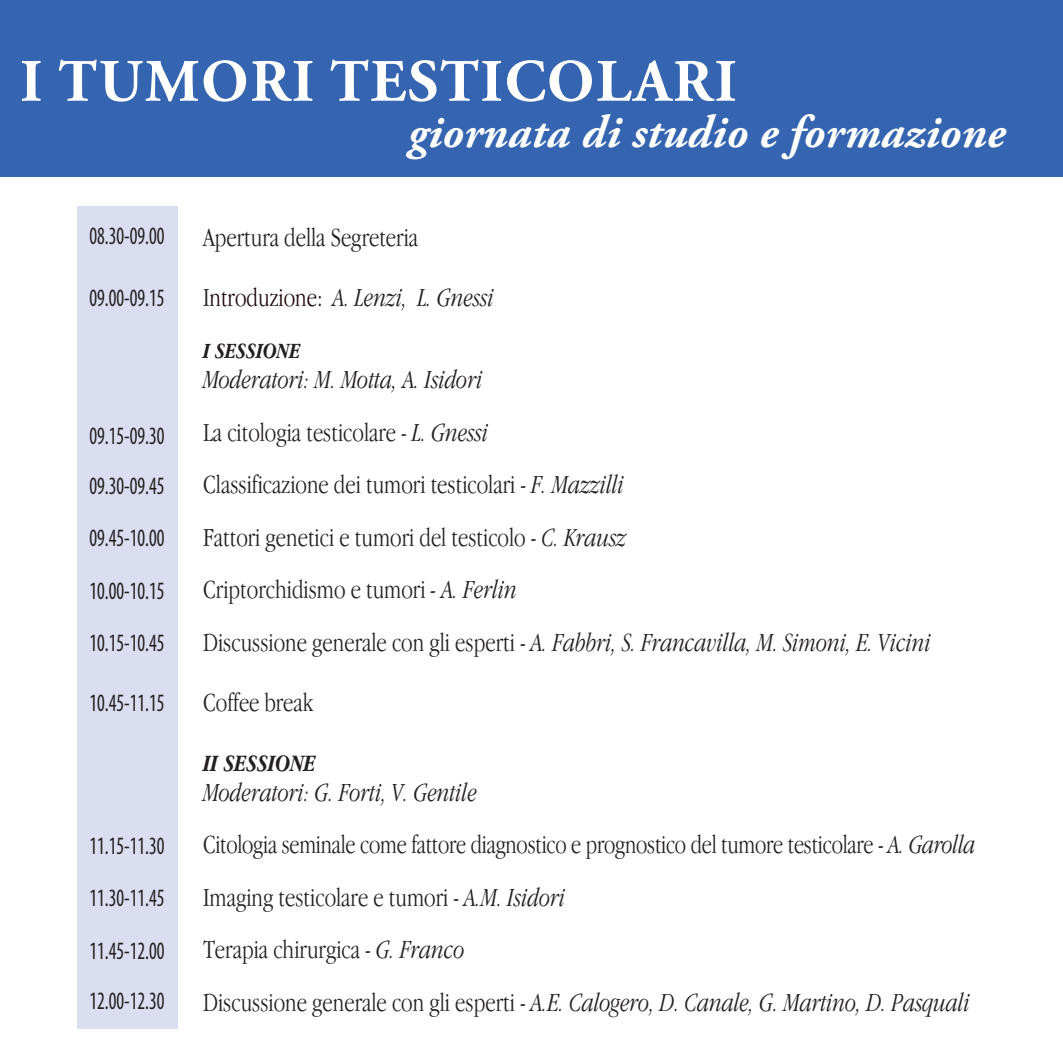
<style>
.page{position:relative;width:1063px;height:1063px;background:#fff}
.page>*{position:absolute;margin:0;border:0;box-sizing:border-box;transform-origin:0 0}
.t1{font:700 60px "Adobe Garamond Pro";letter-spacing:.03em;color:#fff}
.t2{font:italic 700 46.25px "Adobe Garamond Pro";letter-spacing:.005em;color:#fff}
.t3{font:300 condensed 27px/52.5px "Garamond";color:#231f20;scale:.95 1}
.t4{font:300 condensed 27px/52.5px "Garamond";color:#231f20;scale:.93 1}
.t5{font:italic 300 condensed 27px "Garamond";color:#231f20;scale:.95 1}
.t6{font:condensed 25px/52.5px "Myriad Pro";color:#231f20;text-align:justify;scale:.8 1}
.t7{font:italic 700 condensed 24.25px "Garamond";color:#231f20}
.t8{font:italic 700 condensed 22.5px "Garamond";color:#231f20}
.s1{font-style:normal}
.s2{font-style:normal;color:#1e090d}
.s3{font-style:italic}
</style>
<div class="page">
<div style="left:0;top:0;width:1063px;height:176px;background:#3565b0"></div>
<div style="left:77px;top:206px;width:101px;height:823px;background:#dadef0"></div>
<h1 class="t1" style="left:20px;top:47px;width:718px">I TUMORI TESTICOLARI</h1>
<h2 class="t2" style="left:408px;top:106px;width:598px">giornata di studio e formazione</h2>
<p class="t6" style="left:90px;top:209px;width:95px">08.30-09.00</p>
<p class="t6" style="left:90px;top:272px;width:95px">09.00-09.15</p>
<p class="t6" style="left:90px;top:410px;width:95px;line-height:50px">09.15-09.30<br>09.30-09.45</p>
<p class="t6" style="left:90px;top:512px;width:95px">09.45-10.00<br>10.00-10.15<br>10.15-10.45</p>
<p class="t6" style="left:90px;top:677px;width:95px">10.45-11.15</p>
<p class="t6" style="left:90px;top:819px;width:95px">11.15-11.30<br>11.30-11.45<br>11.45-12.00</p>
<p class="t6" style="left:90px;top:974px;width:95px">12.00-12.30</p>
<p class="t3" style="left:203px;top:211px;width:228px">Apertura della Segreteria</p>
<p class="t5" style="left:203px;top:282px;width:308px"><span class="s1">I</span><span class="s2">ntroduzione:</span> A. Lenzi, L. Gnessi</p>
<p class="t8" style="left:203px;top:339px;width:99px">I SESSIONE</p>
<p class="t3" style="left:203px;top:354px;width:768px"><span class="s3">Moderatori: M. Motta, A. Isidori<br></span>La citologia testicolare - <span class="s3">L. Gnessi<br></span>Classificazione dei tumori testicolari - <span class="s3">F. Mazzilli<br></span>Fattori genetici e tumori del testicolo - <span class="s3">C. Krausz<br></span>Criptorchidismo e tumori <span class="s3">- A. Ferlin<br></span>Discussione generale con gli esperti - <span class="s3">A. Fabbri, S. Francavilla, M. Simoni, E. Vicini</span></p>
<p class="t3" style="left:203px;top:676px;width:118px">Coffee break</p>
<p class="t7" style="left:203px;top:750px;width:114px">II SESSIONE</p>
<p class="t4" style="left:203px;top:766px;width:832px"><span class="s3">Moderatori: G. Forti, V. Gentile<br></span>Citologia seminale come fattore diagnostico e prognostico del tumore testicolare - <span class="s3">A. Garolla </span>Imaging testicolare e tumori - <span class="s3">A.M. Isidori<br></span>Terapia chirurgica - <span class="s3">G. Franco<br></span>Discussione generale con gli esperti - <span class="s3">A.E. Calogero, D. Canale, G. Martino, D. Pasquali</span></p>
</div>
